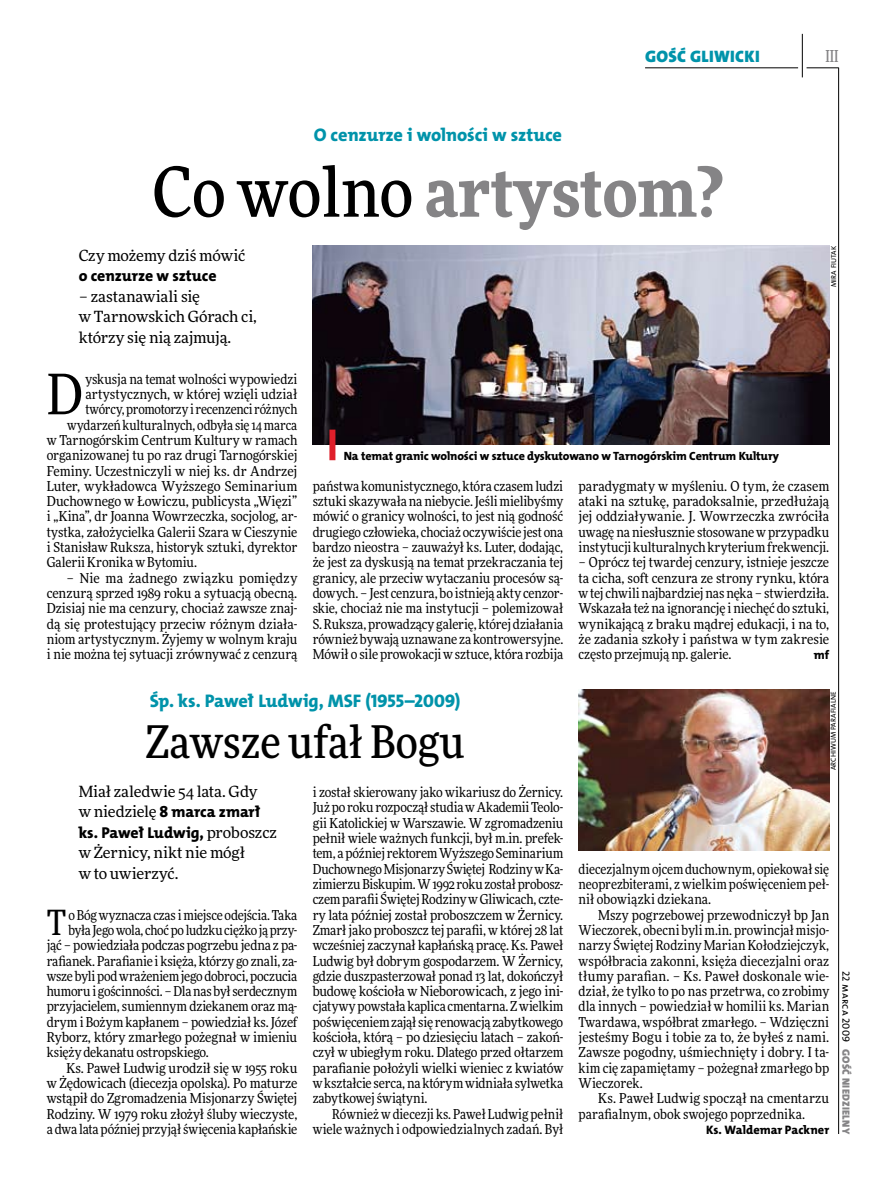
<style>
.page{position:relative;width:893px;height:1191px;background:#fff}
.page>*{position:absolute;margin:0;border:0;box-sizing:border-box;transform-origin:0 0}
.t1{font:900 69px "Freeday Narrow";color:#858486}
.t2{font:55.95px "Freeday Narrow News";color:#000}
.t3{font:500 45px "Freeday Narrow";color:#000}
.t4{font:34.8px "Freeday Narrow News";color:#000}
.t5{font:18.3px "The Mix HP8 Ex Bld";letter-spacing:-.01em;color:#0093aa}
.t6{font:16.65px "The Mix HP9 Blk";letter-spacing:.02em;color:#0093aa}
.t7{font:500 16.5px "Freeday Narrow";color:#858486;scale:.9 1}
.t8{font:15.75px/20.4px "The Mix HP8 Ex Bld";letter-spacing:.005em;color:#000}
.t9{font:15.45px/20.4px "Freeday News";letter-spacing:-.01em;color:#000}
.t10{font:13.65px/15.3px "Freeday Narrow News";letter-spacing:-.005em;color:#000;text-align:justify}
.t11{font:12.3px "The Mix HP8 Ex Bld";letter-spacing:.005em;color:#000}
.t12{font:12px "The Mix HP8 Ex Bld";letter-spacing:-.01em;color:#000}
.t13{font:10.5px "The Mix HP9 Blk";letter-spacing:.025em;color:#858486}
.t14{font:10.5px "The Mix HP5 Plain";letter-spacing:.02em;color:#000}
.t15{font:7.2px "The Mix HP5 Plain";letter-spacing:.03em;color:#000}
.s1{font-weight:500;color:#000}
.s2{font-family:"Freeday News";font-size:15.45px}
</style>
<div class="page">
<hr style="left:806px;top:68px;width:33px;height:1px;background:#000">
<hr style="left:645px;top:68px;width:153px;height:1px;background:#000">
<hr style="left:838px;top:68px;width:1px;height:1066px;background:#000">
<hr style="left:802px;top:34px;width:1px;height:43px;background:#000">
<img style="left:313px;top:246px;width:516px;height:199px">
<img style="left:578px;top:690px;width:251px;height:160px">
<div style="left:329px;top:429px;width:6px;height:31px;background:#df1f2a"></div>
<p class="t6" style="left:645px;top:46px;width:116px">GOŚĆ GLIWICKI</p>
<h3 class="t5" style="left:314px;top:123px;width:250px">O cenzurze i wolności w sztuce</h3>
<h1 class="t1" style="left:153px;top:147px;width:572px"><span class="s1">Co wolno</span> artystom?</h1>
<p class="t7" style="left:825px;top:46px;width:16px">III</p>
<p class="t9" style="left:79px;top:245px;width:168px">Czy możemy dziś mówić</p>
<p class="t8" style="left:79px;top:266px;width:139px">o cenzurze w sztuce</p>
<p class="t9" style="left:79px;top:286px;width:180px">– zastanawiali się<br>w Tarnowskich Górach ci, którzy się nią zajmują.</p>
<h2 class="t2" style="left:47px;top:360px;width:38px">D</h2>
<p class="t10" style="left:85px;top:371px;width:214px">yskusja na temat wolności wypowiedzi</p>
<p class="t10" style="left:85px;top:386px;width:213px">artystycznych, w której wzięli udział</p>
<p class="t10" style="left:85px;top:401px;width:214px">twórcy, promotorzy i recenzenci różnych</p>
<p class="t10" style="left:67px;top:417px;width:232px">wydarzeń kulturalnych, odbyła się 14 marca</p>
<p class="t10" style="left:47px;top:432px;width:252px">w Tarnogórskim Centrum Kultury w ramach</p>
<p class="t10" style="left:47px;top:447px;width:252px">organizowanej tu po raz drugi Tarnogórskiej</p>
<p class="t10" style="left:47px;top:463px;width:252px">Feminy. Uczestniczyli w niej ks. dr Andrzej</p>
<p class="t10" style="left:47px;top:478px;width:252px">Luter, wykładowca Wyższego Seminarium</p>
<p class="t10" style="left:47px;top:493px;width:252px">Duchownego w Łowiczu, publicysta „Więzi”</p>
<p class="t10" style="left:47px;top:509px;width:252px">i „Kina”, dr Joanna Wowrzeczka, socjolog, ar-</p>
<p class="t10" style="left:47px;top:524px;width:252px">tystka, założycielka Galerii Szara w Cieszynie</p>
<p class="t10" style="left:47px;top:539px;width:252px">i Stanisław Ruksza, historyk sztuki, dyrektor</p>
<p class="t10" style="left:47px;top:555px;width:152px">Galerii Kronika w Bytomiu.</p>
<p class="t10" style="left:47px;top:570px;width:252px;text-indent:20px">– Nie ma żadnego związku pomiędzy cenzurą sprzed 1989 roku a sytuacją obecną.<br>Dzisiaj nie ma cenzury, chociaż zawsze znaj&shy;dą się protestujący przeciw różnym działa&shy;niom artystycznym. Żyjemy w wolnym kraju i nie można tej sytuacji zrównywać z cenzurą</p>
<p class="t15" style="left:829px;top:287px;width:43px;rotate:-90deg">Mira Fiutak</p>
<p class="t12" style="left:344px;top:448px;width:437px">Na temat granic wolności w sztuce dyskutowano w Tarnogórskim Centrum Kultury</p>
<p class="t10" style="left:313px;top:478px;width:252px">państwa komunistycznego, która czasem ludzi sztuki skazywała na niebycie. Jeśli mielibyśmy mówić o granicy wolności, to jest nią godność drugiego człowieka, chociaż oczywiście jest ona bardzo nieostra – zauważył ks. Luter, dodając, że jest za dyskusją na temat przekraczania tej granicy, ale przeciw wytaczaniu procesów są&shy;dowych. – Jest cenzura, bo istnieją akty cenzor&shy;skie, chociaż nie ma instytucji – polemizował S.Ruksza, prowadzący galerię, której działania również bywają uznawane za kontrowersyjne.<br>Mówił o sile prowokacji w sztuce, która rozbija</p>
<p class="t10" style="left:579px;top:478px;width:252px">paradygmaty w myśleniu. O tym, że czasem ataki na sztukę, paradoksalnie, przedłużają jej oddziaływanie. J. Wowrzeczka zwróciła uwagę na niesłusznie stosowane w przypadku instytucji kulturalnych kryterium frekwencji.</p>
<p class="t10" style="left:579px;top:555px;width:252px">– Oprócz tej twardej cenzury, istnieje jeszcze ta cicha, soft cenzura ze strony rynku, która w tej chwili najbardziej nas nęka – stwierdziła.<br>Wskazała też na ignorancję i niechęć do sztuki, wynikającą z braku mądrej edukacji, i na to, że zadania szkoły i państwa w tym zakresie często przejmują np. galerie.</p>
<p class="t11" style="left:814px;top:647px;width:17px">mf</p>
<h3 class="t5" style="left:150px;top:689px;width:312px">Śp. ks. Paweł Ludwig, MSF (1955–2009)</h3>
<h3 class="t3" style="left:146px;top:713px;width:320px">Zawsze ufał Bogu</h3>
<p class="t9" style="left:79px;top:781px;width:180px">Miał zaledwie 54 lata. Gdy</p>
<p class="t8" style="left:79px;top:802px;width:200px"><span class="s2">w niedzielę</span> 8 marca zmarł ks. Paweł Ludwig, <span class="s2">proboszcz</span></p>
<p class="t9" style="left:79px;top:842px;width:168px">w Żernicy, nikt nie mógł w to uwierzyć.</p>
<h3 class="t4" style="left:47px;top:901px;width:21px">T</h3>
<p class="t10" style="left:68px;top:907px;width:230px">oBóg wyznacza czas imiejsce odejścia. Taka</p>
<p class="t10" style="left:68px;top:922px;width:230px">była Jego wola, choć po ludzku ciężko jąprzy-</p>
<p class="t10" style="left:47px;top:937px;width:252px">jąć – powiedziała podczas pogrzebu jedna z pa-</p>
<p class="t10" style="left:47px;top:953px;width:252px">rafianek. Parafianie i księża, którzy go znali, za-</p>
<p class="t10" style="left:47px;top:968px;width:252px">wsze byli pod wrażeniem jego dobroci, poczucia</p>
<p class="t10" style="left:47px;top:983px;width:252px">humoru i gościnności. – Dla nas był serdecznym</p>
<p class="t10" style="left:47px;top:998px;width:252px">przyjacielem, sumiennym dziekanem oraz mą-</p>
<p class="t10" style="left:47px;top:1014px;width:252px">drym i Bożym kapłanem – powiedział ks. Józef</p>
<p class="t10" style="left:47px;top:1029px;width:252px">Ryborz, który zmarłego pożegnał w imieniu</p>
<p class="t10" style="left:47px;top:1044px;width:164px">księży dekanatu ostropskiego.</p>
<p class="t10" style="left:66px;top:1060px;width:233px">Ks. Paweł Ludwig urodził się w 1955 roku</p>
<p class="t10" style="left:47px;top:1075px;width:252px">w Żędowicach (diecezja opolska). Po maturze</p>
<p class="t10" style="left:47px;top:1090px;width:252px">wstąpił do Zgromadzenia Misjonarzy Świętej</p>
<p class="t10" style="left:47px;top:1106px;width:252px">Rodziny. W 1979 roku złożył śluby wieczyste,</p>
<p class="t10" style="left:47px;top:1121px;width:252px">a dwa lata później przyjął święcenia kapłańskie</p>
<p class="t10" style="left:313px;top:784px;width:252px">i został skierowany jako wikariusz do Żernicy.<br>Jużpo roku rozpoczął studia wAkademii Teolo&shy;gii Katolickiej w Warszawie. W zgromadzeniu pełnił wiele ważnych funkcji, był m.in. prefek&shy;tem, apóźniej rektorem Wyższego Seminarium Duchownego Misjonarzy Świętej Rodziny wKa&shy;zimierzu Biskupim. W1992 roku został probosz&shy;czem parafii Świętej Rodziny wGliwicach, czte&shy;ry lata później został proboszczem w Żernicy.<br>Zmarł jako proboszcz tej parafii, w której 28 lat wcześniej zaczynał kapłańską pracę. Ks. Paweł Ludwig był dobrym gospodarzem. W Żernicy, gdzie duszpasterzował ponad 13 lat, dokończył budowę kościoła w Nieborowicach, z jego ini&shy;cjatywy powstała kaplica cmentarna. Zwielkim poświęceniem zająłsię renowacją zabytkowego kościoła, którą – po dziesięciu latach – zakoń&shy;czył w ubiegłym roku. Dlatego przed ołtarzem parafianie położyli wielki wieniec z kwiatów wkształcie serca, na którym widniała sylwetka zabytkowej świątyni.</p>
<p class="t10" style="left:313px;top:1106px;width:252px;text-align:right">Również w diecezji ks. Paweł Ludwig pełnił wiele ważnych i odpowiedzialnych zadań. Był</p>
<p class="t15" style="left:829px;top:770px;width:80px;rotate:-90deg">Archiwum parafialne</p>
<p class="t10" style="left:579px;top:861px;width:252px">diecezjalnym ojcem duchownym, opiekował się neoprezbiterami, z wielkim poświęceniem peł&shy;nił obowiązki dziekana.</p>
<p class="t10" style="left:579px;top:907px;width:252px;text-indent:20px">Mszy pogrzebowej przewodniczył bp Jan Wieczorek, obecni byli m.in. prowincjał misjo&shy;narzy Świętej Rodziny Marian Kołodziejczyk, współbracia zakonni, księża diecezjalni oraz tłumy parafian. – Ks. Paweł doskonale wie&shy;dział, że tylko to po nas przetrwa, co zrobimy dla innych – powiedział w homilii ks. Marian Twardawa, współbrat zmarłego. – Wdzięczni jesteśmy Bogu i tobie za to, że byłeś z nami.<br>Zawsze pogodny, uśmiechnięty i dobry. I ta&shy;kim cię zapamiętamy – pożegnał zmarłego bp Wieczorek.</p>
<p class="t10" style="left:579px;top:1090px;width:252px;text-indent:20px">Ks. Paweł Ludwig spoczął na cmentarzu parafialnym, obok swojego poprzednika.</p>
<p class="t11" style="left:706px;top:1122px;width:125px">Ks. Waldemar Packner</p>
<p class="t14" style="left:853px;top:970px;width:73px;rotate:90deg">22 marca 2009</p>
<p class="t13" style="left:853px;top:1049px;width:86px;rotate:90deg">GOŚĆ NIEDZIELNY</p>
</div>
